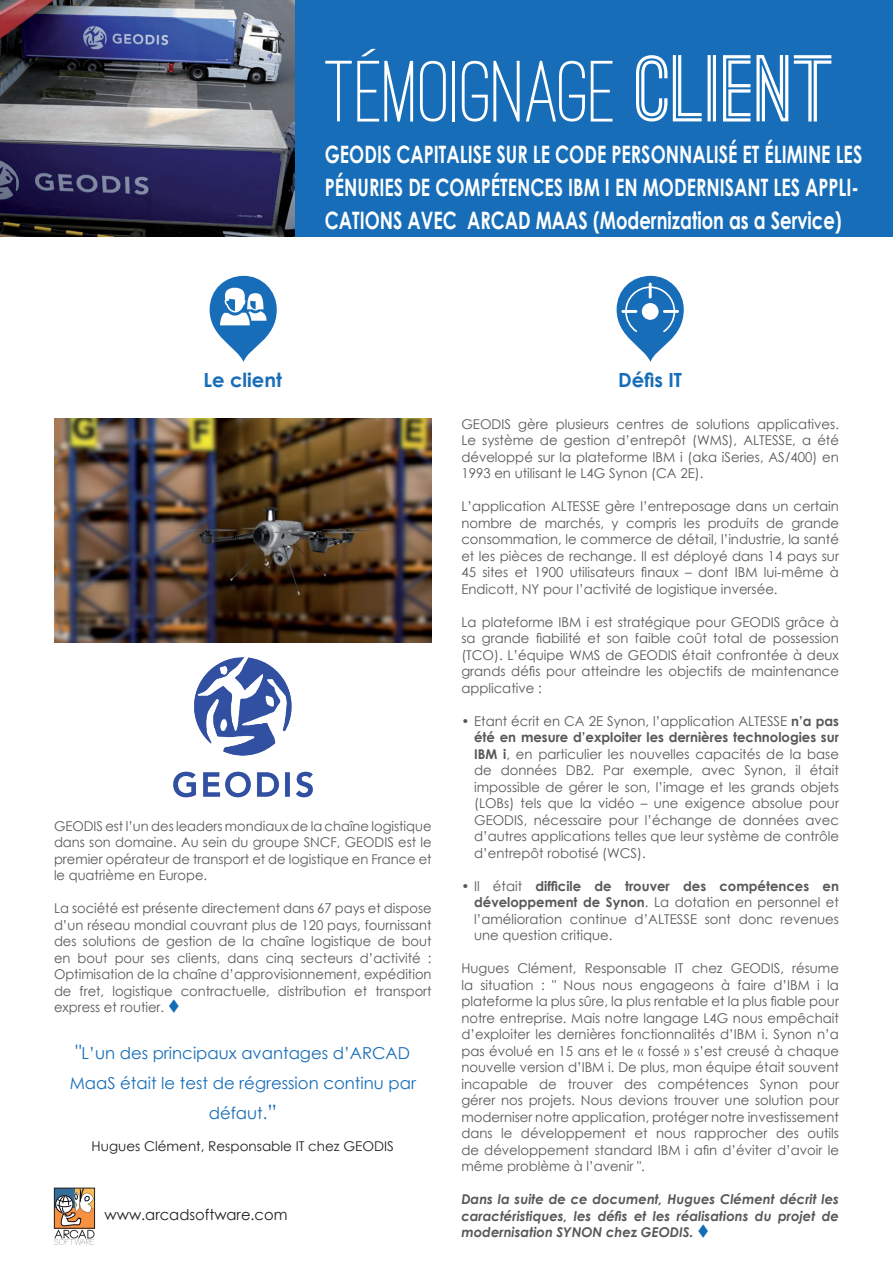
<style>
.page{position:relative;width:893px;height:1263px;background:#fff}
.page>*{position:absolute;margin:0;border:0;box-sizing:border-box;transform-origin:0 0}
.t1{font:500 90px "Ostrich Sans";color:#fff}
.t2{font:700 24px/33px "Century Gothic";color:#fff;scale:.75 1}
.t3{font:700 19.5px "Century Gothic";color:#176db7}
.t4{font:16.5px/30px "Century Gothic";color:#176db7;text-align:center}
.t5{font:15px "Century Gothic";color:#231f20}
.t6{font:13.5px/16.5px "Century Gothic";color:#57585a;text-align:justify}
.t7{font:italic 700 13.5px/16.5px "Century Gothic";color:#57585a;text-align:justify}
.t8{font:13.5px "Century Gothic";color:#231f20}
.s1{font-weight:700}
.s2{color:#126db6}
.s3{font-size:19.5px}
</style>
<div class="page">
<img style="left:54px;top:418px;width:378px;height:225px">
<div style="left:0;top:0;width:893px;height:236px;background:#176db7"></div>
<img style="left:173px;top:657px;width:140px;height:141px">
<svg style="left:617px;top:276px;width:67px;height:86px;fill:#176db7"></svg>
<svg style="left:624px;top:286px;width:52px;height:48px;background:#2d7abd"></svg>
<hr style="left:649px;top:283px;width:3px;height:16px;background:#fff">
<hr style="left:621px;top:310px;width:16px;height:3px;background:#fff">
<hr style="left:663px;top:310px;width:16px;height:3px;background:#fff">
<div style="left:642px;top:303px;width:17px;height:17px;background:#fff;border-radius:50%"></div>
<svg style="left:210px;top:276px;width:67px;height:86px;fill:#176db7"></svg>
<svg style="left:220px;top:287px;width:47px;height:38px"></svg>
<img style="left:0;top:0;width:294px;height:236px">
<div style="left:54px;top:1188px;width:41px;height:40px;border:1px solid #231f20"></div>
<svg style="left:54px;top:1188px;width:40px;height:57px"></svg>
<h1 class="t1" style="left:325px;top:49px;width:513px">TÉMOIGNAGE <span class="s1">CLIENT</span></h1>
<h2 class="t2" style="left:325px;top:137px;width:718px">GEODIS CAPITALISE SUR LE CODE PERSONNALISÉ ET ÉLIMINE LES<br>PÉNURIES DE COMPÉTENCES IBM I EN MODERNISANT LES APPLI-<br>CATIONS AVEC ARCAD MAAS (Modernization as a Service)</h2>
<h3 class="t3" style="left:204px;top:365px;width:80px">Le client</h3>
<p class="t6" style="left:54px;top:817px;width:379px">GEODIS est l’un des leaders mondiaux de la chaîne logistique dans son domaine. Au sein du groupe SNCF, GEODIS est le premier opérateur de transport et de logistique en France et le quatrième en Europe.</p>
<p class="t6" style="left:54px;top:900px;width:379px">La société est présente directement dans 67 pays et dispose d’un réseau mondial couvrant plus de 120 pays, fournissant des solutions de gestion de la chaîne logistique de bout en bout pour ses clients, dans cinq secteurs d’activité :<br>Optimisation de la chaîne d’approvisionnement, expédition de fret, logistique contractuelle, distribution et transport express et routier. <span class="s2">▼</span></p>
<p class="t4" style="left:70px;top:1037px;width:348px"><span class="s3">"</span>L’un des principaux avantages d’ARCAD<br>MaaS était le test de régression continu par défaut.<span class="s3">”</span></p>
<p class="t8" style="left:92px;top:1137px;width:304px">Hugues Clément, Responsable IT chez GEODIS</p>
<p class="t5" style="left:105px;top:1204px;width:184px">www.arcadsoftware.com</p>
<h3 class="t3" style="left:618px;top:365px;width:65px">Défis IT</h3>
<p class="t6" style="left:461px;top:415px;width:379px">GEODIS gère plusieurs centres de solutions applicatives.<br>Le système de gestion d’entrepôt (WMS), ALTESSE, a été développé sur la plateforme IBM i (aka iSeries, AS/400) en 1993 en utilisant le L4G Synon (CA 2E).</p>
<p class="t6" style="left:461px;top:498px;width:379px">L’application ALTESSE gère l’entreposage dans un certain nombre de marchés, y compris les produits de grande consommation, le commerce de détail, l’industrie, la santé et les pièces de rechange. Il est déployé dans 14 pays sur 45 sites et 1900 utilisateurs finaux – dont IBM lui-même à Endicott, NY pour l’activité de logistique inversée.</p>
<p class="t6" style="left:461px;top:613px;width:379px">La plateforme IBM i est stratégique pour GEODIS grâce à sa grande fiabilité et son faible coût total de possession (TCO). L’équipe WMS de GEODIS était confrontée à deux grands défis pour atteindre les objectifs de maintenance applicative :</p>
<p class="t6" style="left:474px;top:712px;width:366px;text-indent:-13px">• Etant écrit en CA 2E Synon, l’application ALTESSE <span class="s1">n’a pas été en mesure d’exploiter les dernières technologies sur IBM i</span>, en particulier les nouvelles capacités de la base de données DB2. Par exemple, avec Synon, il était impossible de gérer le son, l’image et les grands objets (LOBs) tels que la vidéo – une exigence absolue pour GEODIS, nécessaire pour l’échange de données avec d’autres applications telles que leur système de contrôle d’entrepôt robotisé (WCS).</p>
<p class="t6" style="left:474px;top:877px;width:366px;text-indent:-13px">• Il était <span class="s1">difficile de trouver des compétences en développement de Synon</span>. La dotation en personnel et l’amélioration continue d’ALTESSE sont donc revenues une question critique.</p>
<p class="t6" style="left:461px;top:960px;width:379px">Hugues Clément, Responsable IT chez GEODIS, résume la situation : " Nous nous engageons à faire d’IBM i la plateforme la plus sûre, la plus rentable et la plus fiable pour notre entreprise. Mais notre langage L4G nous empêchait d’exploiter les dernières fonctionnalités d’IBM i. Synon n’a pas évolué en 15 ans et le « fossé » s’est creusé à chaque nouvelle version d’IBM i. De plus, mon équipe était souvent incapable de trouver des compétences Synon pour gérer nos projets. Nous devions trouver une solution pour moderniser notre application, protéger notre investissement dans le développement et nous rapprocher des outils de développement standard IBM i afin d’éviter d’avoir le même problème à l’avenir ".</p>
<p class="t7" style="left:461px;top:1190px;width:379px">Dans la suite de ce document, Hugues Clément décrit les caractéristiques, les défis et les réalisations du projet de modernisation SYNON chez GEODIS. <span class="s2">▼</span></p>
</div>
